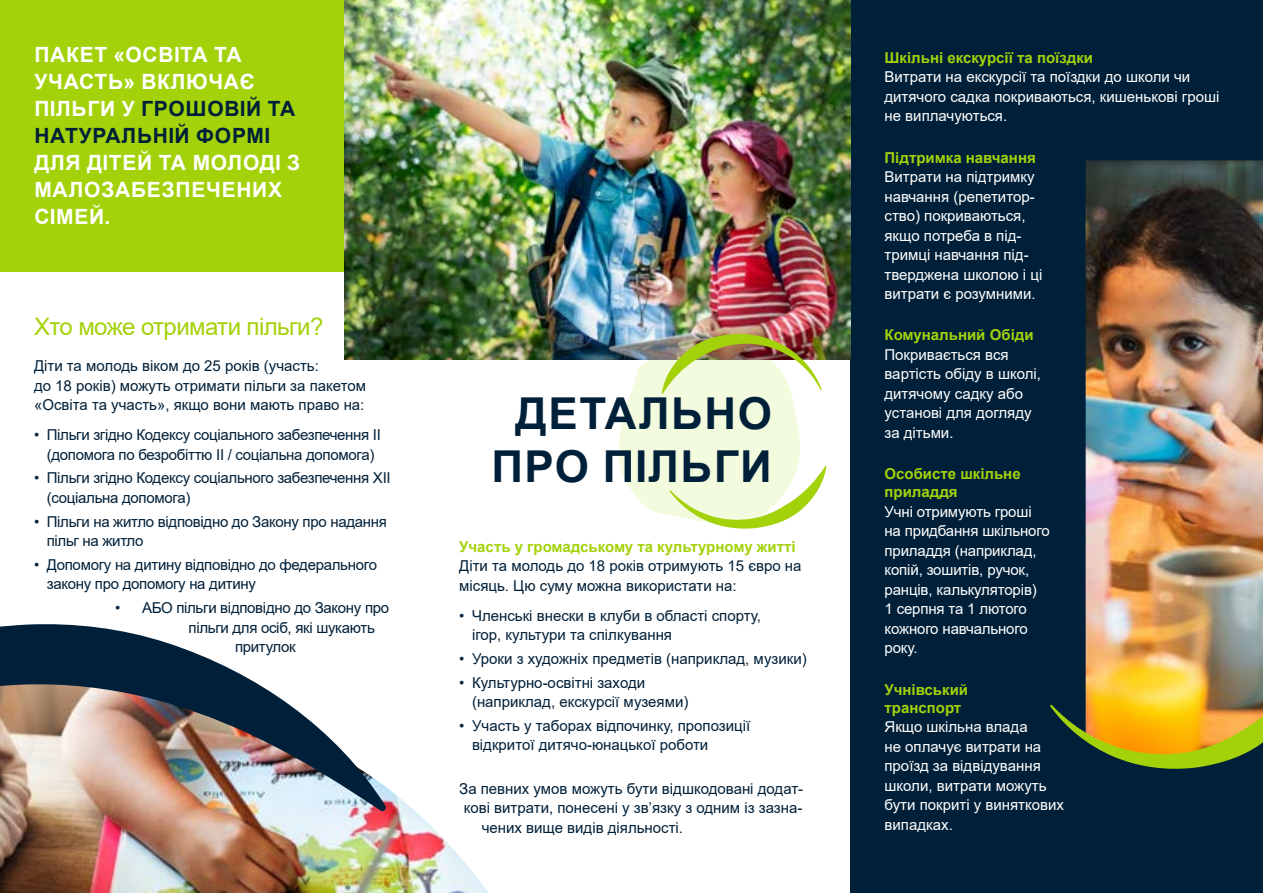
<style>
.page{position:relative;width:1263px;height:893px;background:#fff}
.page>*{position:absolute;margin:0;border:0;box-sizing:border-box;transform-origin:0 0}
.t1{font:700 43.95px/52.8px "Arial";letter-spacing:.035em;color:#002039;text-align:center}
.t2{font:24px "Arial";letter-spacing:-.025em;color:#a3d20a}
.t3{font:700 21px/27px "Arial";letter-spacing:.035em;color:#fff}
.t4{font:15px/19.5px "Arial";color:#fff}
.t5{font:15px/19.5px "Arial";color:#002039}
.t6{font:15px/19.5px "Arial";letter-spacing:-.02em;color:#002039}
.t7{font:700 15px/18px "Arial";color:#a3d20a}
.s1{color:#002039}
</style>
<div class="page">
<div style="left:0;top:0;width:463px;height:272px;background:#a3d20a"></div>
<div style="left:850px;top:0;width:413px;height:893px;background:#002039"></div>
<img style="left:386px;top:787px;width:102px;height:106px">
<img style="left:0;top:624px;width:386px;height:269px">
<img style="left:1086px;top:160px;width:177px;height:504px">
<img style="left:344px;top:0;width:506px;height:359px">
<svg style="left:1050px;top:664px;width:213px;height:105px"></svg>
<svg style="left:616px;top:334px;width:210px;height:195px"></svg>
<h3 class="t3" style="left:34px;top:41px;width:262px">ПАКЕТ «ОСВІТА ТА<br>УЧАСТЬ» ВКЛЮЧАЄ<br>ПІЛЬГИ У <span class="s1">ГРОШОВІЙ ТА<br>НАТУРАЛЬНІЙ ФОРМІ</span></h3>
<h3 class="t3" style="left:34px;top:149px;width:267px">ДЛЯ ДІТЕЙ ТА МОЛОДІ З<br>МАЛОЗАБЕЗПЕЧЕНИХ<br>СІМЕЙ.</h3>
<h2 class="t2" style="left:34px;top:310px;width:291px">Хто може отримати пільги?</h2>
<p class="t5" style="left:34px;top:356px;width:334px">Діти та молодь віком до 25 років (участь:<br>до 18 років) можуть отримати пільги за пакетом «Освіта та участь», якщо вони мають право на:</p>
<p class="t6" style="left:34px;top:425px;width:348px;text-align:center">• Пільги згідно Кодексу соціального забезпечення II (допомога по безробіттю II / соціальна допомога)</p>
<p class="t6" style="left:47px;top:468px;width:345px;text-indent:-13px">• Пільги згідно Кодексу соціального забезпечення XII (соціальна допомога)</p>
<p class="t6" style="left:47px;top:512px;width:342px;text-indent:-13px">• Пільги на житло відповідно до Закону про надання пільг на житло</p>
<p class="t6" style="left:47px;top:555px;width:332px;text-indent:-13px">• Допомогу на дитину відповідно до федерального закону про допомогу на дитину</p>
<p class="t6" style="left:115px;top:598px;width:276px">• АБО пільги відповідно до Закону про</p>
<p class="t6" style="left:189px;top:618px;width:188px">пільги для осіб, які шукають</p>
<p class="t6" style="left:235px;top:637px;width:62px">притулок</p>
<h1 class="t1" style="left:491px;top:388px;width:282px">ДЕТАЛЬНО<br>ПРО ПІЛЬГИ</h1>
<p class="t7" style="left:459px;top:537px;width:338px">Участь у громадському та культурному житті</p>
<p class="t5" style="left:459px;top:556px;width:344px">Діти та молодь до 18 років отримують 15 євро на місяць. Цю суму можна використати на:</p>
<p class="t5" style="left:472px;top:606px;width:290px;text-indent:-13px">• Членські внески в клуби в області спорту, ігор, культури та спілкування</p>
<p class="t5" style="left:459px;top:649px;width:349px">• Уроки з художніх предметів (наприклад, музики)</p>
<p class="t5" style="left:472px;top:673px;width:218px;text-indent:-13px">• Культурно-освітні заходи (наприклад, екскурсії музеями)</p>
<p class="t5" style="left:472px;top:716px;width:280px;text-indent:-13px">• Участь у таборах відпочинку, пропозиції відкритої дитячо-юнацької роботи</p>
<p class="t5" style="left:459px;top:779px;width:345px">За певних умов можуть бути відшкодовані додат-</p>
<p class="t5" style="left:464px;top:798px;width:340px">кові витрати, понесені у зв’язку з одним із зазна-</p>
<p class="t5" style="left:482px;top:818px;width:203px">чених вище видів діяльності.</p>
<p class="t7" style="left:884px;top:49px;width:210px">Шкільні екскурсії та поїздки</p>
<p class="t4" style="left:884px;top:67px;width:336px">Витрати на екскурсії та поїздки до школи чи дитячого садка покриваються, кишенькові гроші не виплачуються.</p>
<p class="t7" style="left:884px;top:148px;width:153px">Підтримка навчання</p>
<p class="t4" style="left:884px;top:167px;width:159px">Витрати на підтримку навчання (репетитор&shy;ство) покриваються, якщо потреба в під&shy;тримці навчання під&shy;тверджена школою і ці витрати є розумними.</p>
<p class="t7" style="left:884px;top:326px;width:151px">Комунальний Обіди</p>
<p class="t4" style="left:884px;top:345px;width:158px">Покривається вся вартість обіду в школі, дитячому садку або установі для догляду за дітьми.</p>
<p class="t7" style="left:884px;top:465px;width:138px">Особисте шкільне приладдя</p>
<p class="t4" style="left:884px;top:502px;width:167px">Учні отримують гроші на придбання шкільного приладдя (наприклад, копій, зошитів, ручок, ранців, калькуляторів)<br>1 серпня та 1 лютого кожного навчального року.</p>
<p class="t7" style="left:884px;top:681px;width:85px">Учнівський транспорт</p>
<p class="t4" style="left:884px;top:717px;width:181px">Якщо шкільна влада<br>не оплачує витрати на проїзд за відвідування школи, витрати можуть бути покриті у виняткових випадках.</p>
</div>
